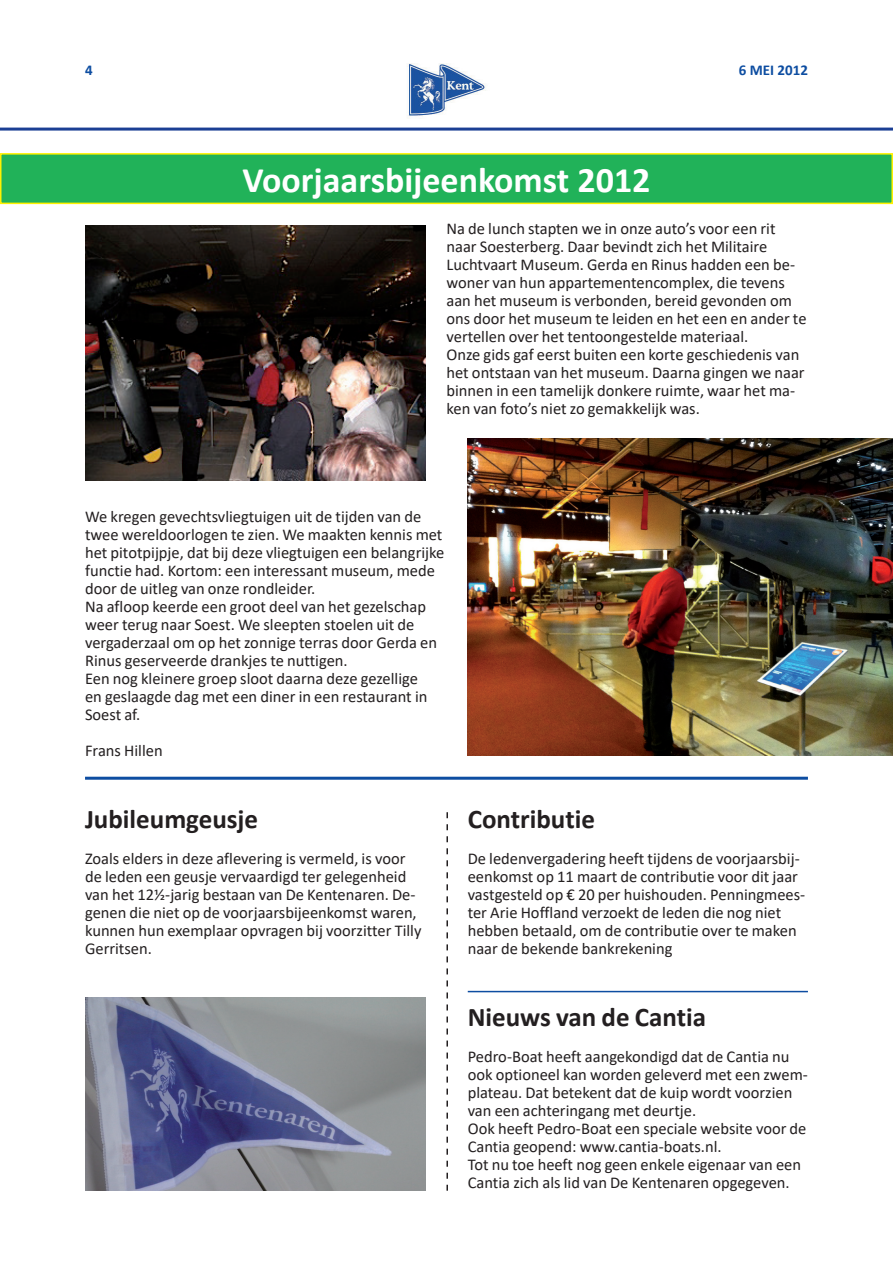
<style>
.page{position:relative;width:893px;height:1263px;background:#fff}
.page>*{position:absolute;margin:0;border:0;box-sizing:border-box;transform-origin:0 0}
.t1{font:700 36px "Calibri";color:#fff}
.t2{font:700 27px "Calibri";color:#231f20}
.t3{font:16.5px/18px "Calibri";color:#231f20}
.t4{font:700 15px "Calibri";color:#0d4da1}
</style>
<div class="page">
<img style="left:408px;top:63px;width:78px;height:54px">
<hr style="left:0;top:128px;width:893px;height:3px;background:#1b3f94">
<div style="left:1px;top:154px;width:891px;height:49px;background:#21b259"></div>
<div style="left:0;top:153px;width:893px;height:51px;border:2px solid #fff101"></div>
<img style="left:85px;top:225px;width:340px;height:255px">
<img style="left:468px;top:438px;width:425px;height:318px">
<hr style="left:85px;top:777px;width:723px;height:3px;background:#0d4da1">
<img style="left:85px;top:998px;width:340px;height:193px">
<svg style="left:446px;top:812px;width:2px;height:379px"></svg>
<hr style="left:468px;top:991px;width:340px;height:1px;background:#0d4da1">
<p class="t4" style="left:85px;top:59px;width:9px">4</p>
<p class="t4" style="left:739px;top:59px;width:71px">6 MEI 2012</p>
<h1 class="t1" style="left:242px;top:155px;width:409px">Voorjaarsbijeenkomst 2012</h1>
<p class="t3" style="left:446px;top:219px;width:362px">Na de lunch stapten we in onze auto’s voor een rit naar Soesterberg. Daar bevindt zich het Militaire Luchtvaart Museum. Gerda en Rinus hadden een be&shy;woner van hun appartementencomplex, die tevens aan het museum is verbonden, bereid gevonden om ons door het museum te leiden en het een en ander te vertellen over het tentoongestelde materiaal.<br>Onze gids gaf eerst buiten een korte geschiedenis van het ontstaan van het museum. Daarna gingen we naar binnen in een tamelijk donkere ruimte, waar het ma&shy;ken van foto’s niet zo gemakkelijk was.</p>
<p class="t3" style="left:85px;top:507px;width:361px">We kregen gevechtsvliegtuigen uit de tijden van de twee wereldoorlogen te zien. We maakten kennis met het pitotpijpje, dat bij deze vliegtuigen een belangrijke functie had. Kortom: een interessant museum, mede door de uitleg van onze rondleider.<br>Na afloop keerde een groot deel van het gezelschap weer terug naar Soest. We sleepten stoelen uit de vergaderzaal om op het zonnige terras door Gerda en Rinus geserveerde drankjes te nuttigen.<br>Een nog kleinere groep sloot daarna deze gezellige<br>en geslaagde dag met een diner in een restaurant in Soest af.</p>
<p class="t3" style="left:85px;top:741px;width:79px">Frans Hillen</p>
<h2 class="t2" style="left:85px;top:800px;width:175px">Jubileumgeusje</h2>
<p class="t3" style="left:85px;top:849px;width:338px">Zoals elders in deze aflevering is vermeld, is voor de leden een geusje vervaardigd ter gelegenheid van het 12½-jarig bestaan van De Kentenaren. De&shy;genen die niet op de voorjaarsbijeenkomst waren, kunnen hun exemplaar opvragen bij voorzitter Tilly Gerritsen.</p>
<h2 class="t2" style="left:468px;top:800px;width:129px">Contributie</h2>
<p class="t3" style="left:468px;top:849px;width:339px">De ledenvergadering heeft tijdens de voorjaarsbij&shy;eenkomst op 11 maart de contributie voor dit jaar vastgesteld op € 20 per huishouden. Penningmees&shy;ter Arie Hoffland verzoekt de leden die nog niet hebben betaald, om de contributie over te maken naar de bekende bankrekening</p>
<h2 class="t2" style="left:468px;top:998px;width:240px">Nieuws van de Cantia</h2>
<p class="t3" style="left:468px;top:1047px;width:342px">Pedro-Boat heeft aangekondigd dat de Cantia nu ook optioneel kan worden geleverd met een zwem&shy;plateau. Dat betekent dat de kuip wordt voorzien van een achteringang met deurtje.<br>Ook heeft Pedro-Boat een speciale website voor de Cantia geopend: www.cantia-boats.nl.<br>Tot nu toe heeft nog geen enkele eigenaar van een Cantia zich als lid van De Kentenaren opgegeven.</p>
</div>
